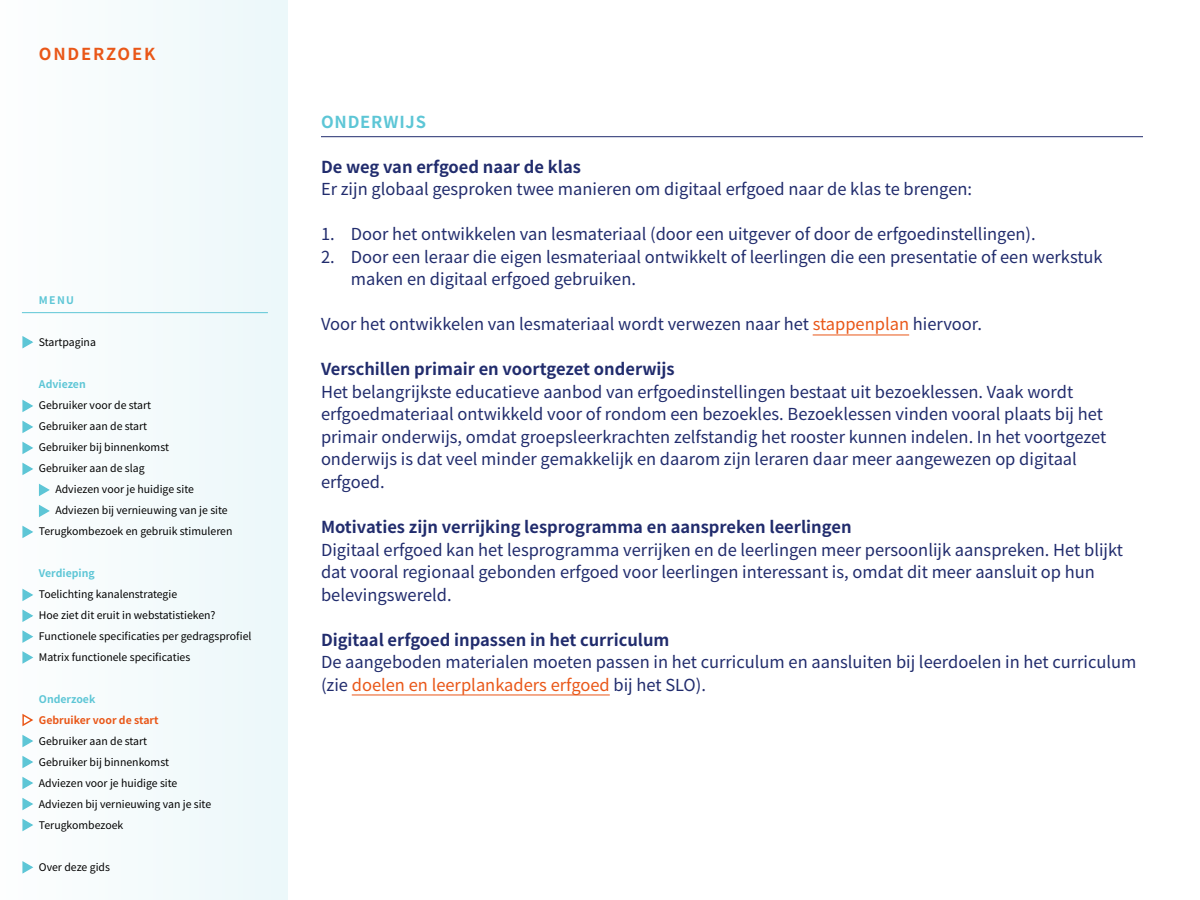
<style>
.page{position:relative;width:1200px;height:900px;background:#fff}
.page>*{position:absolute;margin:0;border:0;box-sizing:border-box;transform-origin:0 0}
.t1{font:16.5px/22.5px "Noto Sans JP";color:#212c6d}
.t2{font:700 16.5px "Noto Sans JP";color:#212c6d}
.t3{font:700 16.5px "Noto Sans JP";letter-spacing:.11em;color:#e95718}
.t4{font:700 16.5px "Noto Sans JP";letter-spacing:.05em;color:#5dc6d6}
.t5{font:10.5px/21px "Noto Sans JP";color:#000}
.t6{font:700 10.5px "Noto Sans JP";color:#5dc6d6}
.t7{font:700 10.5px "Noto Sans JP";color:#e95718}
.s1{color:#e95718}
</style>
<div class="page">
<div style="left:0;top:0;width:287px;height:900px;background:#f4fbfc"></div>
<svg style="left:22px;top:336px;width:11px;height:13px"></svg>
<svg style="left:22px;top:400px;width:11px;height:12px"></svg>
<svg style="left:22px;top:421px;width:11px;height:12px"></svg>
<svg style="left:22px;top:442px;width:11px;height:12px"></svg>
<svg style="left:22px;top:463px;width:11px;height:12px"></svg>
<svg style="left:22px;top:526px;width:11px;height:12px"></svg>
<svg style="left:22px;top:589px;width:11px;height:12px"></svg>
<svg style="left:22px;top:609px;width:11px;height:13px"></svg>
<svg style="left:22px;top:630px;width:11px;height:13px"></svg>
<svg style="left:22px;top:651px;width:11px;height:13px"></svg>
<svg style="left:22px;top:861px;width:11px;height:13px"></svg>
<svg style="left:39px;top:484px;width:11px;height:12px"></svg>
<svg style="left:39px;top:505px;width:11px;height:12px"></svg>
<svg style="left:22px;top:713px;width:11px;height:118px"></svg>
<hr style="left:22px;top:312px;width:246px;height:1px;background:#5dc6d6">
<hr style="left:321px;top:136px;width:822px;height:1px;background:#212c6d">
<hr style="left:813px;top:335px;width:96px;height:1px;background:#e95718">
<hr style="left:352px;top:695px;width:258px;height:1px;background:#e95718">
<p class="t3" style="left:39px;top:45px;width:118px">ONDERZOEK</p>
<p class="t6" style="left:39px;top:294px;width:37px">MENU</p>
<p class="t5" style="left:39px;top:332px;width:59px">Startpagina</p>
<p class="t6" style="left:39px;top:378px;width:48px">Adviezen</p>
<p class="t5" style="left:39px;top:395px;width:132px">Gebruiker voor de start<br>Gebruiker aan de start<br>Gebruiker bij binnenkomst<br>Gebruiker aan de slag</p>
<p class="t5" style="left:55px;top:479px;width:140px">Adviezen voor je huidige site</p>
<p class="t5" style="left:55px;top:500px;width:174px">Adviezen bij vernieuwing van je site</p>
<p class="t5" style="left:39px;top:521px;width:195px">Terugkombezoek en gebruik stimuleren</p>
<p class="t6" style="left:39px;top:567px;width:57px">Verdieping</p>
<p class="t5" style="left:39px;top:584px;width:214px">Toelichting kanalenstrategie<br>Hoe ziet dit eruit in webstatistieken?<br>Functionele specificaties per gedragsprofiel Matrix functionele specificaties</p>
<p class="t6" style="left:39px;top:693px;width:58px">Onderzoek</p>
<p class="t7" style="left:39px;top:714px;width:121px">Gebruiker voor de start</p>
<p class="t5" style="left:39px;top:731px;width:174px">Gebruiker aan de start<br>Gebruiker bij binnenkomst<br>Adviezen voor je huidige site<br>Adviezen bij vernieuwing van je site<br>Terugkombezoek</p>
<p class="t5" style="left:39px;top:857px;width:73px">Over deze gids</p>
<p class="t4" style="left:321px;top:113px;width:107px">ONDERWIJS</p>
<p class="t2" style="left:321px;top:158px;width:261px">De weg van erfgoed naar de klas</p>
<p class="t1" style="left:321px;top:179px;width:653px">Er zijn globaal gesproken twee manieren om digitaal erfgoed naar de klas te brengen:</p>
<p class="t1" style="left:321px;top:224px;width:716px">1. Door het ontwikkelen van lesmateriaal (door een uitgever of door de erfgoedinstellingen).</p>
<p class="t1" style="left:351px;top:246px;width:753px;text-indent:-30px">2. Door een leraar die eigen lesmateriaal ontwikkelt of leerlingen die een presentatie of een werkstuk maken en digitaal erfgoed gebruiken.</p>
<p class="t1" style="left:321px;top:314px;width:662px">Voor het ontwikkelen van lesmateriaal wordt verwezen naar het <span class="s1">stappenplan</span> hiervoor.</p>
<p class="t2" style="left:321px;top:360px;width:355px">Verschillen primair en voortgezet onderwijs</p>
<p class="t1" style="left:321px;top:381px;width:787px">Het belangrijkste educatieve aanbod van erfgoedinstellingen bestaat uit bezoeklessen. Vaak wordt erfgoedmateriaal ontwikkeld voor of rondom een bezoekles. Bezoeklessen vinden vooral plaats bij het primair onderwijs, omdat groepsleerkrachten zelfstandig het rooster kunnen indelen. In het voortgezet onderwijs is dat veel minder gemakkelijk en daarom zijn leraren daar meer aangewezen op digitaal erfgoed.</p>
<p class="t2" style="left:321px;top:518px;width:532px">Motivaties zijn verrijking lesprogramma en aanspreken leerlingen</p>
<p class="t1" style="left:321px;top:539px;width:804px">Digitaal erfgoed kan het lesprogramma verrijken en de leerlingen meer persoonlijk aanspreken. Het blijkt dat vooral regionaal gebonden erfgoed voor leerlingen interessant is, omdat dit meer aansluit op hun belevingswereld.</p>
<p class="t2" style="left:321px;top:630px;width:350px">Digitaal erfgoed inpassen in het curriculum</p>
<p class="t1" style="left:321px;top:651px;width:817px">De aangeboden materialen moeten passen in het curriculum en aansluiten bij leerdoelen in het curriculum (zie <span class="s1">doelen en leerplankaders erfgoed</span> bij het SLO).</p>
</div>
